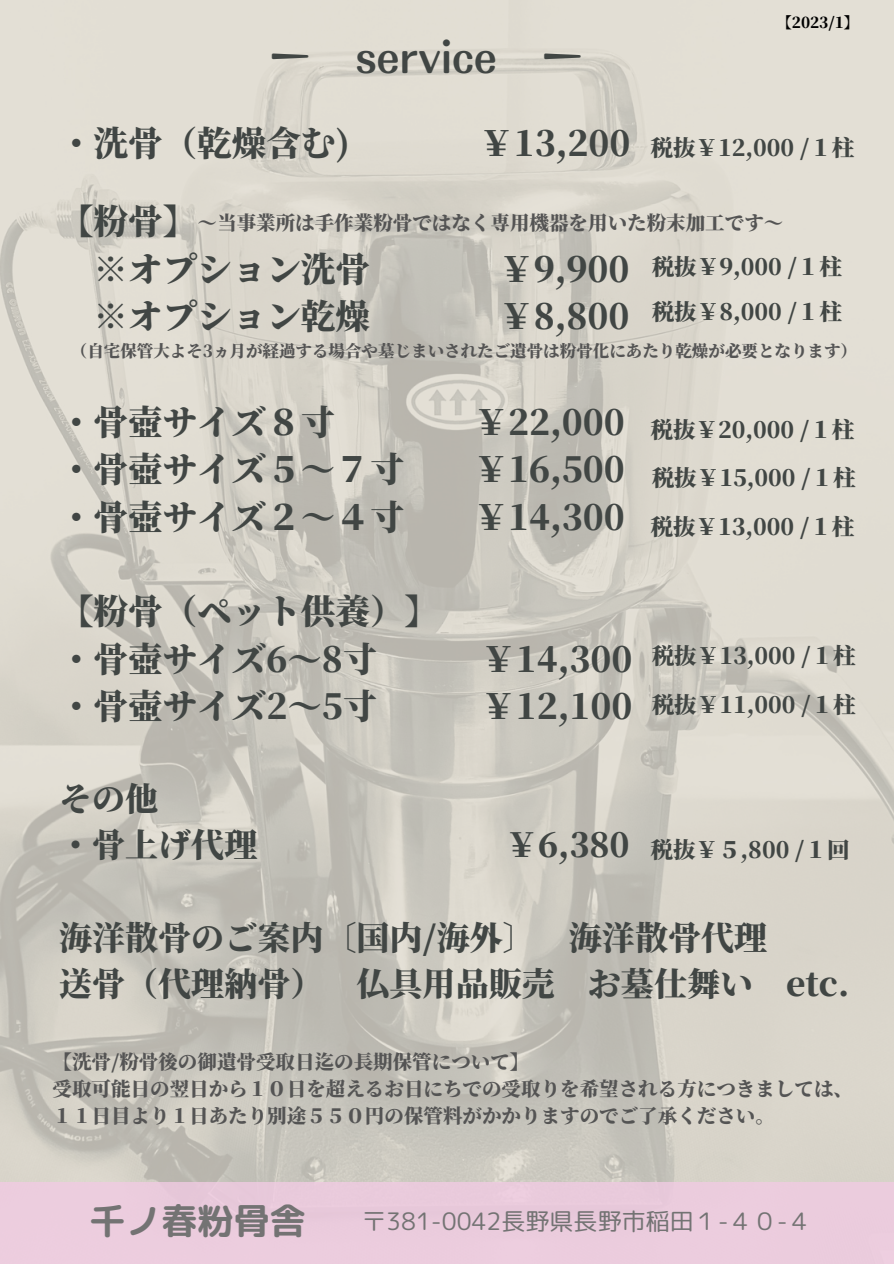
<style>
.page{position:relative;width:894px;height:1264px;background:#fff}
.page>*{position:absolute;margin:0;border:0;box-sizing:border-box;transform-origin:0 0}
.t1{font:43.5px "Motoya Ma Aporo Std W4";color:#414644}
.t2{font:36px "rounded mplus 1 p bold";color:#737373}
.t3{font:800 34.5px/47.2px "Source Han Serif JP";color:#414644}
.t4{font:800 33px/46.2px "Source Han Serif JP";color:#414644}
.t5{font:24px "rounded mplus 1 p regular";color:#737373}
.t6{font:800 22.5px/48.3px "Source Han Serif JP";color:#414644}
.t7{font:800 19.5px/27px "Source Han Serif JP";color:#545454}
.t8{font:800 16.5px "Source Han Serif JP";color:#545454}
.t9{font:800 15px "Source Han Serif JP";color:#000}
</style>
<div class="page">
<img style="left:0;top:0;width:893px;height:1182px">
<div style="left:0;top:1182px;width:893px;height:81px;background:#f1cbe3"></div>
<p class="t1" style="left:268px;top:34px;width:317px">ー service ー</p>
<p class="t3" style="left:59px;top:117px;width:292px">・洗骨（乾燥含む)</p>
<p class="t3" style="left:479px;top:117px;width:153px">￥13,200</p>
<p class="t9" style="left:776px;top:10px;width:84px">【2023/1】</p>
<p class="t6" style="left:650px;top:122px;width:205px">税抜￥12,000 /１柱</p>
<p class="t3" style="left:94px;top:196px;width:276px;text-indent:-35px">【粉骨】<br>※オプション洗骨</p>
<p class="t7" style="left:197px;top:208px;width:587px">～当事業所は手作業粉骨ではなく専用機器を用いた粉末加工です〜</p>
<p class="t3" style="left:499px;top:243px;width:132px">￥9,900</p>
<p class="t6" style="left:651px;top:243px;width:192px;line-height:45px">税抜￥9,000 /１柱税抜￥8,000 /１柱</p>
<p class="t3" style="left:94px;top:290px;width:278px">※オプション乾燥</p>
<p class="t3" style="left:499px;top:290px;width:132px">￥8,800</p>
<p class="t8" style="left:71px;top:338px;width:787px">（自宅保管大よそ3ヵ月が経過する場合や墓じまいされたご遺骨は粉骨化にあたり乾燥が必要となります）</p>
<p class="t3" style="left:59px;top:396px;width:275px">・骨壺サイズ８寸</p>
<p class="t3" style="left:473px;top:396px;width:153px">￥22,000</p>
<p class="t3" style="left:59px;top:443px;width:344px">・骨壺サイズ５～７寸</p>
<p class="t3" style="left:473px;top:443px;width:153px">￥16,500</p>
<p class="t3" style="left:59px;top:491px;width:344px">・骨壺サイズ２～４寸</p>
<p class="t3" style="left:473px;top:491px;width:153px">￥14,300</p>
<p class="t6" style="left:650px;top:404px;width:207px;text-align:justify">税抜￥20,000 /１柱税抜￥15,000 /１柱税抜￥13,000 /１柱</p>
<p class="t3" style="left:59px;top:585px;width:381px">【粉骨（ペット供養）】・骨壺サイズ6〜8寸</p>
<p class="t3" style="left:481px;top:633px;width:153px">￥14,300</p>
<p class="t3" style="left:59px;top:680px;width:317px">・骨壺サイズ2〜5寸</p>
<p class="t3" style="left:481px;top:680px;width:153px">￥12,100</p>
<p class="t6" style="left:651px;top:630px;width:205px">税抜￥13,000 /１柱税抜￥11,000 /１柱</p>
<p class="t4" style="left:59px;top:773px;width:200px">その他<br>・骨上げ代理</p>
<p class="t4" style="left:505px;top:820px;width:126px">￥6,380</p>
<p class="t6" style="left:650px;top:824px;width:200px">税抜￥５,800 /１回</p>
<p class="t4" style="left:59px;top:912px;width:791px">海洋散骨のご案内〔国内/海外〕 海洋散骨代理<br>送骨（代理納骨） 仏具用品販売 お墓仕舞い etc.</p>
<p class="t7" style="left:52px;top:1047px;width:801px">【洗骨/粉骨後の御遺骨受取日迄の長期保管について】<br>受取可能日の翌日から１０日を超えるお日にちでの受取りを希望される方につきましては、<br>１１日目より１日あたり別途５５０円の保管料がかかりますのでご了承ください。</p>
<p class="t2" style="left:89px;top:1195px;width:218px">千ノ春粉骨舎</p>
<p class="t5" style="left:362px;top:1204px;width:451px">〒381-0042長野県長野市稲田１-４０-４</p>
</div>
